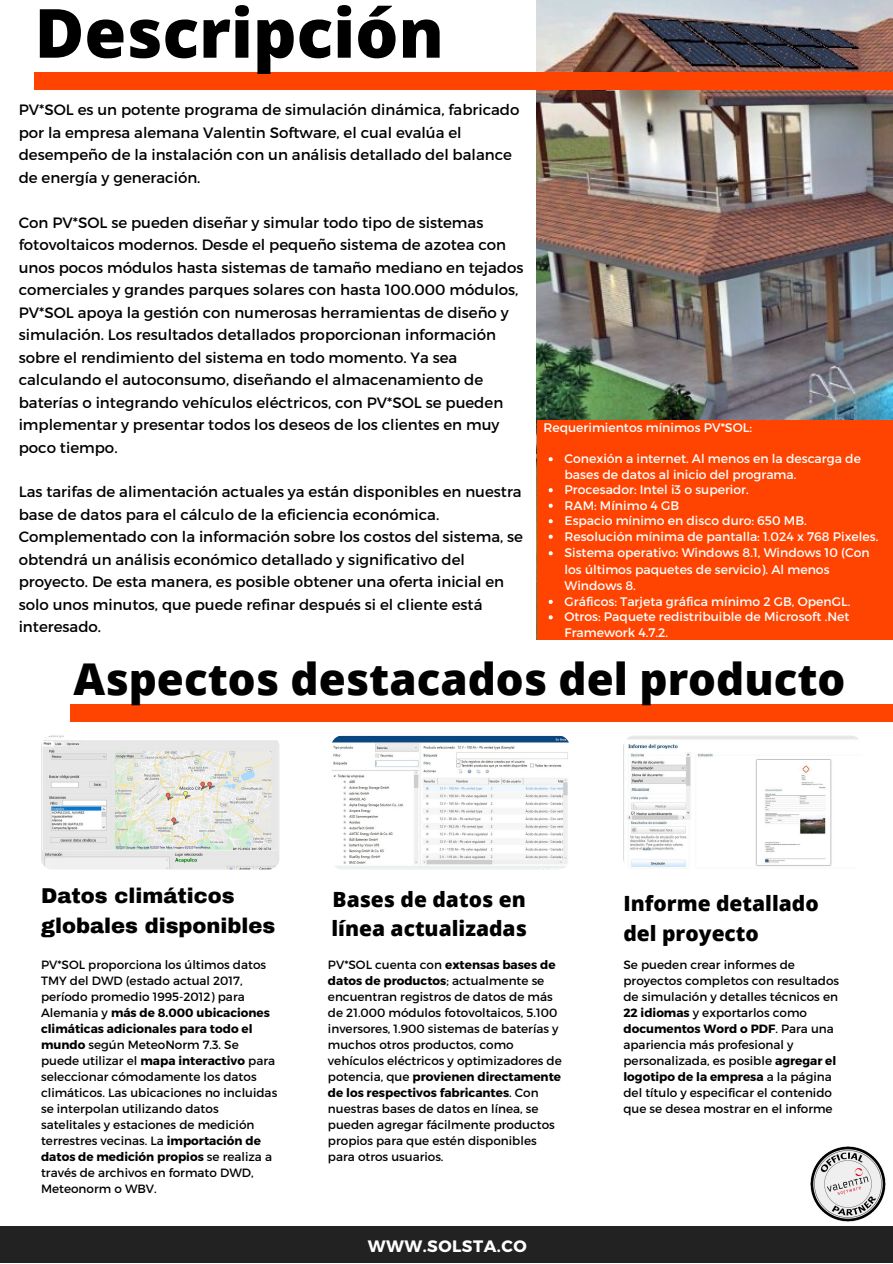
<style>
.page{position:relative;width:893px;height:1264px;background:#fff}
.page>*{position:absolute;margin:0;border:0;box-sizing:border-box;transform-origin:0 0}
.t1{font:800 67.8px "Open Sans";color:#000}
.t2{font:800 43.8px "Open Sans";color:#000}
.t3{font:800 21px/29.2px "Open Sans";color:#000}
.t4{font:900 21px/29.2px "Archivo";color:#000}
.t5{font:700 16.5px "Montserrat";letter-spacing:.03em;color:#fff}
.t6{font:15px/22.5px "Montserrat";color:#000}
.t7{font:12.45px/15.8px "Montserrat";color:#fff}
.t8{font:12px/16px "Montserrat";color:#000}
.s1{font-weight:700}
</style>
<div class="page">
<img style="left:537px;top:0;width:355px;height:640px">
<div style="left:35px;top:72px;width:857px;height:17px;background:#ff4300"></div>
<div style="left:0;top:1226px;width:892px;height:36px;background:#222"></div>
<div style="left:70px;top:704px;width:822px;height:17px;background:#ff4300"></div>
<img style="left:41px;top:735px;width:238px;height:134px;border-radius:11px">
<img style="left:331px;top:735px;width:238px;height:134px;border-radius:11px">
<img style="left:623px;top:735px;width:238px;height:134px;border-radius:11px">
<div style="left:537px;top:420px;width:355px;height:219px;background:#ff4300"></div>
<svg style="left:548px;top:457px;width:4px;height:4px"></svg>
<svg style="left:548px;top:488px;width:4px;height:4px"></svg>
<svg style="left:548px;top:503px;width:4px;height:5px"></svg>
<svg style="left:548px;top:519px;width:4px;height:4px"></svg>
<svg style="left:548px;top:534px;width:4px;height:5px"></svg>
<svg style="left:548px;top:551px;width:4px;height:4px"></svg>
<svg style="left:548px;top:599px;width:4px;height:5px"></svg>
<svg style="left:548px;top:615px;width:4px;height:4px"></svg>
<img style="left:810px;top:1146px;width:76px;height:76px">
<h1 class="t1" style="left:35px;top:-15px;width:411px">Descripción</h1>
<p class="t6" style="left:19px;top:98px;width:502px">PV*SOL es un potente programa de simulación dinámica, fabricado por la empresa alemana Valentin Software, el cual evalúa el desempeño de la instalación con un análisis detallado del balance de energía y generación.</p>
<p class="t6" style="left:19px;top:210px;width:506px">Con PV*SOL se pueden diseñar y simular todo tipo de sistemas fotovoltaicos modernos. Desde el pequeño sistema de azotea con unos pocos módulos hasta sistemas de tamaño mediano en tejados comerciales y grandes parques solares con hasta 100.000 módulos, PV*SOL apoya la gestión con numerosas herramientas de diseño y simulación. Los resultados detallados proporcionan información sobre el rendimiento del sistema en todo momento. Ya sea calculando el autoconsumo, diseñando el almacenamiento de baterías o integrando vehículos eléctricos, con PV*SOL se pueden implementar y presentar todos los deseos de los clientes en muy poco tiempo.</p>
<p class="t6" style="left:19px;top:480px;width:506px">Las tarifas de alimentación actuales ya están disponibles en nuestra base de datos para el cálculo de la eficiencia económica.<br>Complementado con la información sobre los costos del sistema, se obtendrá un análisis económico detallado y significativo del proyecto. De esta manera, es posible obtener una oferta inicial en solo unos minutos, que puede refinar después si el cliente está interesado.</p>
<p class="t7" style="left:543px;top:419px;width:210px">Requerimientos mínimos PV*SOL:</p>
<p class="t7" style="left:564px;top:450px;width:315px">Conexión a internet. Al menos en la descarga de bases de datos al inicio del programa.<br>Procesador: Intel i3 o superior.<br>RAM: Mínimo 4 GB<br>Espacio mínimo en disco duro: 650 MB.<br>Resolución mínima de pantalla: 1.024 x 768 Pixeles.<br>Sistema operativo: Windows 8.1, Windows 10 (Con los últimos paquetes de servicio). Al menos Windows 8.<br>Gráficos: Tarjeta gráfica mínimo 2 GB, OpenGL.<br>Otros: Paquete redistribuible de Microsoft .Net Framework 4.7.2.</p>
<h2 class="t2" style="left:74px;top:648px;width:773px">Aspectos destacados del producto</h2>
<h3 class="t4" style="left:41px;top:881px;width:236px">Datos climáticos globales disponibles</h3>
<p class="t8" style="left:41px;top:956px;width:238px">PV*SOL proporciona los últimos datos TMY del DWD (estado actual 2017, período promedio 1995-2012) para Alemania y <span class="s1">más de 8.000 ubicaciones climáticas adicionales para todo el mundo</span> según MeteoNorm 7.3. Se puede utilizar el <span class="s1">mapa interactivo</span> para seleccionar cómodamente los datos climáticos. Las ubicaciones no incluidas se interpolan utilizando datos satelitales y estaciones de medición terrestres vecinas. La <span class="s1">importación de datos de medición propios</span> se realiza a través de archivos en formato DWD, Meteonorm o WBV.</p>
<h3 class="t3" style="left:331px;top:883px;width:197px">Bases de datos en línea actualizadas</h3>
<p class="t8" style="left:328px;top:956px;width:235px">PV*SOL cuenta con <span class="s1">extensas bases de datos de productos</span>; actualmente se encuentran registros de datos de más de 21.000 módulos fotovoltaicos, 5.100 inversores, 1.900 sistemas de baterías y muchos otros productos, como vehículos eléctricos y optimizadores de potencia, que <span class="s1">provienen directamente de los respectivos fabricantes</span>. Con nuestras bases de datos en línea, se pueden agregar fácilmente productos propios para que estén disponibles para otros usuarios.</p>
<h3 class="t5" style="left:367px;top:1235px;width:160px">WWW.SOLSTA.CO</h3>
<h3 class="t3" style="left:623px;top:888px;width:197px">Informe detallado del proyecto</h3>
<p class="t8" style="left:623px;top:956px;width:217px">Se pueden crear informes de proyectos completos con resultados de simulación y detalles técnicos en <span class="s1">22 idiomas</span> y exportarlos como <span class="s1">documentos Word o PDF</span>. Para una apariencia más profesional y personalizada, es posible <span class="s1">agregar el logotipo de la empresa</span> a la página del título y especificar el contenido que se desea mostrar en el informe</p>
</div>
